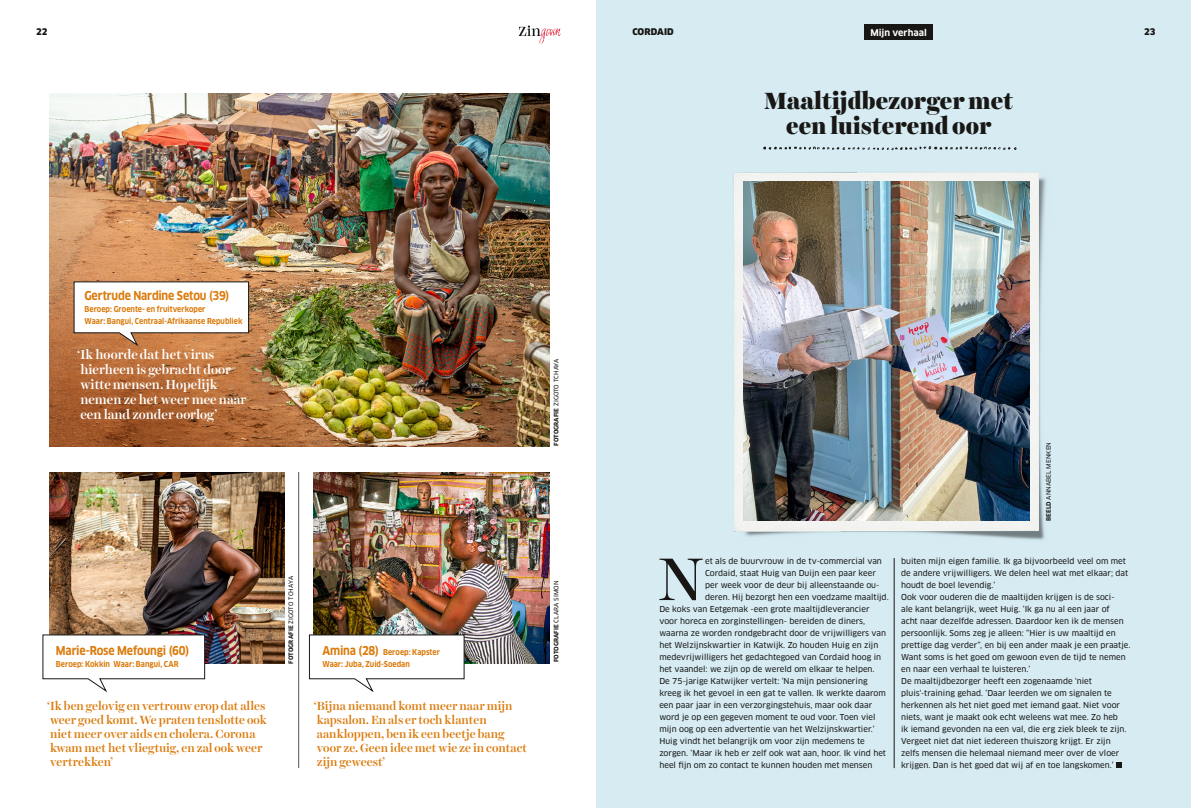
<style>
.page{position:relative;width:1191px;height:808px;background:#fff}
.page>*{position:absolute;margin:0;border:0;box-sizing:border-box;transform-origin:0 0}
.t1{font:61px "Harriet Display";color:#181716}
.t2{font:900 23.8px/24.6px "Harriet Display";color:#181716;text-align:center}
.t3{font:500 13.1px/15px "Harriet Display";color:#fff}
.t4{font:500 12px/14px "Harriet Display";color:#db7b0c}
.t5{font:700 12px "Clan OT";letter-spacing:-.015em;color:#db7b0c;scale:.89 1}
.t6{font:700 9.1px "Clan OT";color:#fff}
.t7{font:900 9px "Clan OT";letter-spacing:.005em;color:#181716}
.t8{font:8px/12px "Clan OT News";color:#181716}
.t9{font:700 8px/12px "Clan OT";color:#db7b0c;scale:.89 1}
.t10{font:6px "Clan OT News";letter-spacing:.01em;color:#181716}
.t11{font:700 6px "Clan OT";letter-spacing:.01em;color:#181716}
.s1{font-family:"Clan OT";font-weight:700}
.s2{font-size:12px}
.s3{font-family:"Clan OT News";font-weight:400}
</style>
<div class="page">
<svg style="left:519px;top:26px;width:19px;height:10px"></svg>
<img style="left:538px;top:28px;width:23px;height:15px">
<img style="left:313px;top:473px;width:236px;height:190px">
<img style="left:50px;top:473px;width:234px;height:190px">
<div style="left:595px;top:0;width:596px;height:808px;background:#d6ebf2"></div>
<svg style="left:1116px;top:762px;width:5px;height:6px"></svg>
<hr style="left:894px;top:558px;width:1px;height:210px;background:#181716">
<div style="left:864px;top:25px;width:69px;height:15px;background:#181716"></div>
<img style="left:734px;top:172px;width:312px;height:368px">
<img style="left:743px;top:182px;width:286px;height:338px">
<img style="left:763px;top:146px;width:254px;height:5px">
<img style="left:50px;top:94px;width:499px;height:353px">
<svg style="left:74px;top:281px;width:175px;height:65px"></svg>
<svg style="left:42px;top:634px;width:163px;height:58px"></svg>
<svg style="left:309px;top:634px;width:155px;height:58px"></svg>
<hr style="left:299px;top:472px;width:1px;height:296px;background:#181716">
<p class="t7" style="left:36px;top:27px;width:13px">22</p>
<p class="t7" style="left:632px;top:27px;width:43px">CORDAID</p>
<p class="t7" style="left:1144px;top:27px;width:13px">23</p>
<p class="t6" style="left:870px;top:27px;width:58px">Mijn verhaal</p>
<h3 class="t5" style="left:84px;top:289px;width:164px">Gertrude Nardine Setou (39)</h3>
<p class="t9" style="left:84px;top:303px;width:179px">Beroep: Groente- en fruitverkoper<br>Waar: Bangui, Centraal-Afrikaanse Republiek</p>
<h3 class="t3" style="left:77px;top:347px;width:171px">‘Ik hoorde dat het virus hierheen is gebracht door witte mensen. Hopelijk nemen ze het weer mee naar een land zonder oorlog’</h3>
<p class="t10" style="left:552px;top:446px;width:89px;rotate:-90deg"><span class="s1">FOTOGRAFIE</span> ZIGOTO TCHAYA</p>
<h3 class="t5" style="left:56px;top:644px;width:151px">Marie-Rose Mefoungi (60)</h3>
<p class="t9" style="left:56px;top:658px;width:139px">Beroep: Kokkin Waar: Bangui, CAR</p>
<h3 class="t4" style="left:47px;top:699px;width:222px">‘Ik ben gelovig en vertrouw erop dat alles weer goed komt. We praten tenslotte ook niet meer over aids en cholera. Corona kwam met het vliegtuig, en zal ook weer vertrekken’</h3>
<p class="t10" style="left:287px;top:664px;width:89px;rotate:-90deg"><span class="s1">FOTOGRAFIE</span> ZIGOTO TCHAYA</p>
<p class="t9" style="left:322px;top:646px;width:133px"><span class="s2">Amina (28)</span> Beroep: Kapster<br>Waar: Juba, Zuid-Soedan</p>
<h3 class="t4" style="left:313px;top:699px;width:215px">‘Bijna niemand komt meer naar mijn kapsalon. En als er toch klanten aankloppen, ben ik een beetje bang voor ze. Geen idee met wie ze in contact zijn geweest’</h3>
<p class="t11" style="left:553px;top:662px;width:83px;rotate:-90deg">FOTOGRAFIE <span class="s3">CLARA SIMON</span></p>
<h2 class="t2" style="left:764px;top:89px;width:251px">Maaltijdbezorger met een luisterend oor</h2>
<p class="t10" style="left:1045px;top:521px;width:80px;rotate:-90deg"><span class="s1">BEELD</span> ANNABEL MENKEN</p>
<h1 class="t1" style="left:658px;top:536px;width:47px">N</h1>
<p class="t8" style="left:705px;top:555px;width:178px">et als de buurvrouw in de tv-commercial van</p>
<p class="t8" style="left:705px;top:567px;width:172px">Cordaid, staat Huig van Duijn een paar keer</p>
<p class="t8" style="left:705px;top:579px;width:176px">per week voor de deur bij alleenstaande ou-</p>
<p class="t8" style="left:705px;top:591px;width:185px">deren. Hij bezorgt hen een voedzame maaltijd.</p>
<p class="t8" style="left:659px;top:603px;width:212px">De koks van Eetgemak -een grote maaltijdleverancier</p>
<p class="t8" style="left:659px;top:615px;width:207px">voor horeca en zorginstellingen- bereiden de diners,</p>
<p class="t8" style="left:659px;top:627px;width:228px">waarna ze worden rondgebracht door de vrijwilligers van</p>
<p class="t8" style="left:659px;top:639px;width:220px">het Welzijnskwartier in Katwijk. Zo houden Huig en zijn</p>
<p class="t8" style="left:659px;top:651px;width:223px">medevrijwilligers het gedachtegoed van Cordaid hoog in</p>
<p class="t8" style="left:659px;top:663px;width:217px">het vaandel: we zijn op de wereld om elkaar te helpen.</p>
<p class="t8" style="left:659px;top:675px;width:210px">De 75-jarige Katwijker vertelt: ‘Na mijn pensionering</p>
<p class="t8" style="left:659px;top:687px;width:228px">kreeg ik het gevoel in een gat te vallen. Ik werkte daarom</p>
<p class="t8" style="left:659px;top:699px;width:214px">een paar jaar in een verzorgingstehuis, maar ook daar</p>
<p class="t8" style="left:659px;top:711px;width:218px">word je op een gegeven moment te oud voor. Toen viel</p>
<p class="t8" style="left:659px;top:723px;width:217px">mijn oog op een advertentie van het Welzijnskwartier.’</p>
<p class="t8" style="left:659px;top:735px;width:207px">Huig vindt het belangrijk om voor zijn medemens te</p>
<p class="t8" style="left:659px;top:747px;width:228px">zorgen. ‘Maar ik heb er zelf ook wat aan, hoor. Ik vind het</p>
<p class="t8" style="left:659px;top:759px;width:215px">heel fijn om zo contact te kunnen houden met mensen</p>
<p class="t8" style="left:901px;top:555px;width:231px">buiten mijn eigen familie. Ik ga bijvoorbeeld veel om met de andere vrijwilligers. We delen heel wat met elkaar; dat houdt de boel levendig.’<br>Ook voor ouderen die de maaltijden krijgen is de soci-<br>ale kant belangrijk, weet Huig. ‘Ik ga nu al een jaar of<br>acht naar dezelfde adressen. Daardoor ken ik de mensen persoonlijk. Soms zeg je alleen: “Hier is uw maaltijd en prettige dag verder”, en bij een ander maak je een praatje.<br>Want soms is het goed om gewoon even de tijd te nemen en naar een verhaal te luisteren.’<br>De maaltijdbezorger heeft een zogenaamde 'niet pluis'-training gehad. ‘Daar leerden we om signalen te herkennen als het niet goed met iemand gaat. Niet voor niets, want je maakt ook echt weleens wat mee. Zo heb<br>ik iemand gevonden na een val, die erg ziek bleek te zijn.<br>Vergeet niet dat niet iedereen thuiszorg krijgt. Er zijn zelfs mensen die helemaal niemand meer over de vloer krijgen. Dan is het goed dat wij af en toe langskomen.’</p>
</div>
